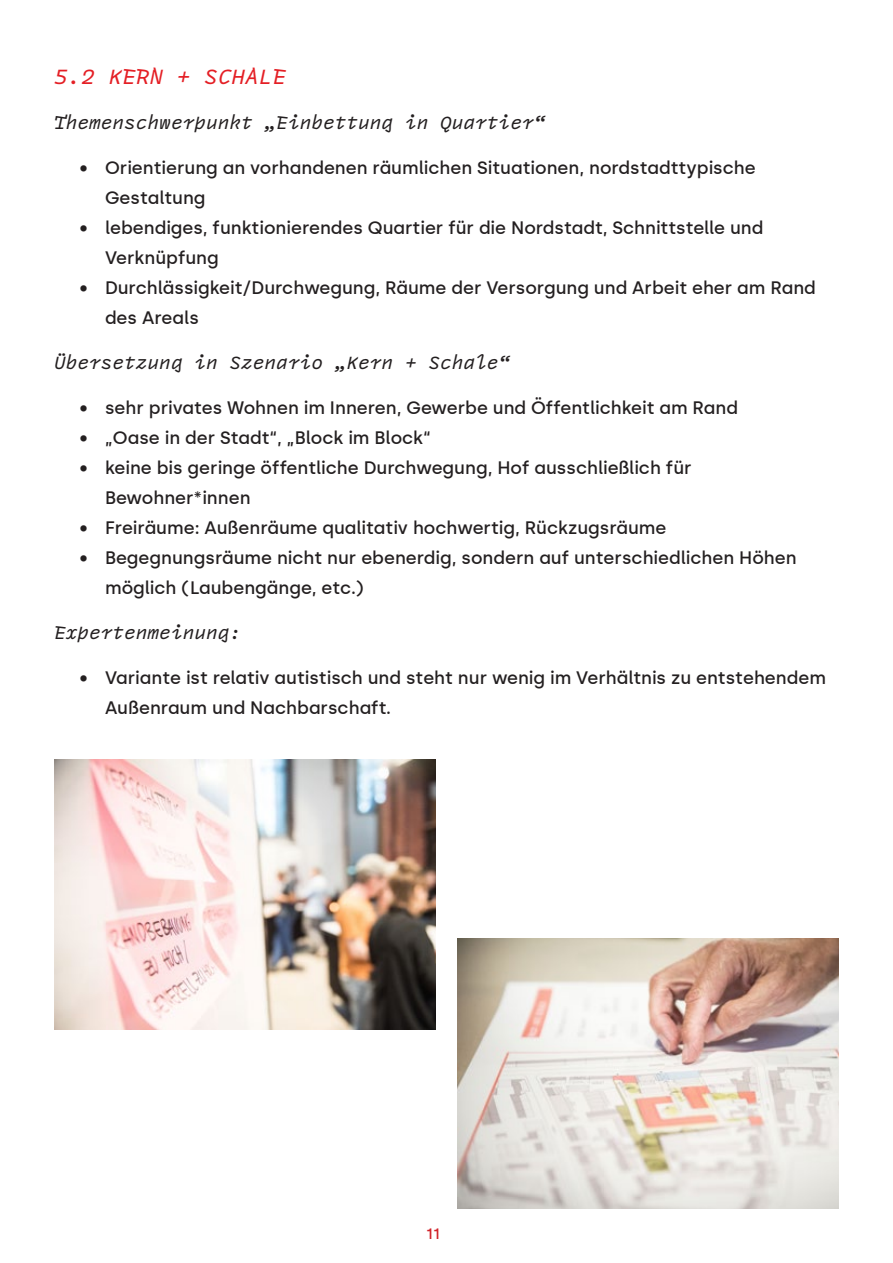
<style>
.page{position:relative;width:893px;height:1263px;background:#fff}
.page>*{position:absolute;margin:0;border:0;box-sizing:border-box;transform-origin:0 0}
._01_Überschrift_ital{font:italic 21px "Arnold v 0.3";color:#e41f25}
.t1{font:500 18px/30px "Silka";color:#231f20}
._01_Überschrift_ital-2{font:italic 18px "Arnold v 0.3";color:#231f20}
.t2{font:500 15px "Silka";color:#d1232a}
</style>
<div class="page">
<img style="left:54px;top:759px;width:382px;height:270px">
<img style="left:457px;top:939px;width:382px;height:270px">
<p class="_01_Überschrift_ital" style="left:54px;top:63px;width:234px">5.2 KERN + SCHALE</p>
<p class="_01_Überschrift_ital-2" style="left:54px;top:111px;width:493px">Themenschwerpunkt „Einbettung in Quartier“</p>
<p class="t1" style="left:105px;top:153px;width:652px;text-indent:-26px">• Orientierung an vorhandenen räumlichen Situationen, nordstadttypische<br>Gestaltung</p>
<p class="t1" style="left:105px;top:213px;width:660px;text-indent:-26px">• lebendiges, funktionierendes Quartier für die Nordstadt, Schnittstelle und<br>Verknüpfung</p>
<p class="t1" style="left:105px;top:273px;width:712px;text-indent:-26px">• Durchlässigkeit/Durchwegung, Räume der Versorgung und Arbeit eher am Rand des Areals</p>
<p class="_01_Überschrift_ital-2" style="left:54px;top:351px;width:458px">Übersetzung in Szenario „Kern + Schale“</p>
<p class="t1" style="left:80px;top:393px;width:660px">• sehr privates Wohnen im Inneren, Gewerbe und Öffentlichkeit am Rand</p>
<p class="t1" style="left:80px;top:423px;width:353px">• „Oase in der Stadt“, „Block im Block“</p>
<p class="t1" style="left:105px;top:453px;width:588px;text-indent:-26px">• keine bis geringe öffentliche Durchwegung, Hof ausschließlich für<br>Bewohner*innen</p>
<p class="t1" style="left:80px;top:513px;width:588px">• Freiräume: Außenräume qualitativ hochwertig, Rückzugsräume</p>
<p class="t1" style="left:105px;top:543px;width:693px;text-indent:-26px">• Begegnungsräume nicht nur ebenerdig, sondern auf unterschiedlichen Höhen möglich (Laubengänge, etc.)</p>
<p class="_01_Überschrift_ital-2" style="left:54px;top:621px;width:189px">Expertenmeinung:</p>
<p class="t1" style="left:105px;top:663px;width:722px;text-indent:-26px">• Variante ist relativ autistisch und steht nur wenig im Verhältnis zu entstehendem<br>Außenraum und Nachbarschaft.</p>
<p class="t2" style="left:426px;top:1225px;width:15px">11</p>
</div>
